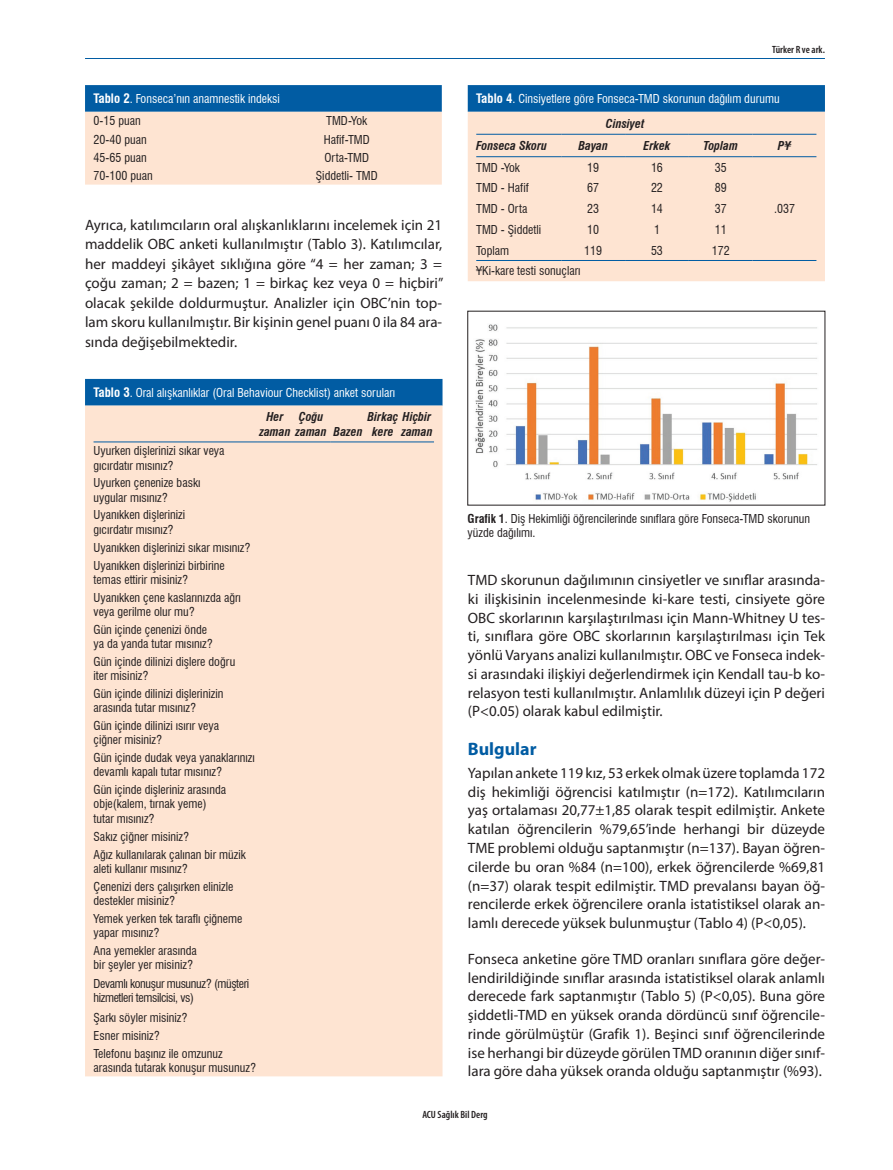
<style>
.page{position:relative;width:893px;height:1170px;background:#fff}
.page>*{position:absolute;margin:0;border:0;box-sizing:border-box;transform-origin:0 0}
.t1{font:700 18px "Myriad Pro";color:#015ca3}
.t2{font:15px/18.8px "Myriad Pro";color:#231f20;text-align:justify}
.t3{font:condensed 12px/17.5px "Swiss 721 BT";color:#231f20}
.t4{font:condensed 12px/22.2px "Swiss 721 BT";color:#fff}
.t5{font:italic 700 condensed 12px/14.4px "Swiss 721 BT";color:#231f20}
.t6{font:condensed 12px/18.9px "Swiss 721 BT";letter-spacing:-.03em;color:#231f20}
.t7{font:600 condensed 10.5px "Myriad Pro";color:#231f20}
.s1{font-weight:700;font-size:12.75px}
.s2{color:#231f20}
.s3{font-weight:700;font-style:italic;color:#231f20}
.s4{font-weight:700}
</style>
<div class="page">
<hr style="left:85px;top:58px;width:740px;height:1px;background:#015ca3">
<svg style="left:85px;top:85px;width:357px;height:99px;background:#babfc5"></svg>
<div style="left:85px;top:379px;width:357px;height:26px;background:#015ca3"></div>
<div style="left:85px;top:405px;width:357px;height:671px;background:#fee4d2"></div>
<hr style="left:94px;top:441px;width:164px;height:1px;background:#015ca3">
<hr style="left:258px;top:441px;width:34px;height:1px;background:#015ca3">
<hr style="left:292px;top:441px;width:38px;height:1px;background:#015ca3">
<hr style="left:330px;top:441px;width:36px;height:1px;background:#015ca3">
<hr style="left:366px;top:441px;width:34px;height:1px;background:#015ca3">
<hr style="left:400px;top:441px;width:34px;height:1px;background:#015ca3">
<svg style="left:468px;top:85px;width:357px;height:27px;background:#055ea4"></svg>
<div style="left:468px;top:112px;width:357px;height:169px;background:#fee4d2"></div>
<hr style="left:476px;top:134px;width:85px;height:1px;background:#015ca3">
<hr style="left:561px;top:134px;width:64px;height:1px;background:#015ca3">
<hr style="left:625px;top:134px;width:64px;height:1px;background:#015ca3">
<hr style="left:689px;top:134px;width:64px;height:1px;background:#015ca3">
<hr style="left:753px;top:134px;width:63px;height:1px;background:#015ca3">
<hr style="left:476px;top:156px;width:85px;height:1px;background:#015ca3">
<hr style="left:561px;top:156px;width:64px;height:1px;background:#015ca3">
<hr style="left:625px;top:156px;width:64px;height:1px;background:#015ca3">
<hr style="left:689px;top:156px;width:64px;height:1px;background:#015ca3">
<hr style="left:753px;top:156px;width:63px;height:1px;background:#015ca3">
<hr style="left:476px;top:260px;width:85px;height:1px;background:#015ca3">
<hr style="left:561px;top:260px;width:64px;height:1px;background:#015ca3">
<hr style="left:625px;top:260px;width:64px;height:1px;background:#015ca3">
<hr style="left:689px;top:260px;width:64px;height:1px;background:#015ca3">
<hr style="left:753px;top:260px;width:63px;height:1px;background:#015ca3">
<img style="left:475px;top:324px;width:342px;height:178px">
<p class="t4" style="left:94px;top:88px;width:188px"><span class="s1">Tablo 2</span>. Fonseca’nın anamnestik indeksi<br><span class="s2">0-15 puan</span></p>
<p class="t3" style="left:326px;top:112px;width:43px">TMD-Yok</p>
<p class="t3" style="left:94px;top:130px;width:55px">20-40 puan</p>
<p class="t3" style="left:324px;top:130px;width:48px">Hafif-TMD</p>
<p class="t3" style="left:94px;top:149px;width:55px">45-65 puan</p>
<p class="t3" style="left:324px;top:149px;width:46px">Orta-TMD</p>
<p class="t3" style="left:94px;top:167px;width:61px">70-100 puan</p>
<p class="t3" style="left:316px;top:167px;width:63px">Şiddetli- TMD</p>
<p class="t2" style="left:85px;top:215px;width:360px;line-height:19.5px">Ayrıca, katılımcıların oral alışkanlıklarını incelemek için 21 maddelik OBC anketi kullanılmıştır (Tablo 3). Katılımcılar, her maddeyi şikâyet sıklığına göre “4 = her zaman; 3 = çoğu zaman; 2 = bazen; 1 = birkaç kez veya 0 = hiçbiri” olacak şekilde doldurmuştur. Analizler için OBC’nin top&shy;lam skoru kullanılmıştır. Bir kişinin genel puanı 0 ila 84 ara&shy;sında değişebilmektedir.</p>
<p class="t4" style="left:266px;top:381px;width:130px;line-height:24px;text-indent:-173px"><span class="s1">Tablo 3</span>. Oral alışkanlıklar (Oral Behaviour Checklist) anket soruları<br><span class="s3">Her</span></p>
<p class="t5" style="left:259px;top:424px;width:105px">zaman zaman Bazen</p>
<p class="t5" style="left:299px;top:409px;width:26px">Çoğu</p>
<p class="t5" style="left:372px;top:409px;width:61px;text-indent:-5px">Birkaç Hiçbir kere</p>
<p class="t5" style="left:401px;top:424px;width:33px">zaman</p>
<p class="t3" style="left:94px;top:443px;width:133px;line-height:14.4px">Uyurken dişlerinizi sıkar veya gıcırdatır mısınız?</p>
<p class="t3" style="left:94px;top:476px;width:108px;line-height:14.4px">Uyurken çenenize baskı uygular mısınız?</p>
<p class="t3" style="left:94px;top:508px;width:93px;line-height:14.4px">Uyanıkken dişlerinizi gıcırdatır mısınız?</p>
<p class="t3" style="left:94px;top:538px;width:159px">Uyanıkken dişlerinizi sıkar mısınız?<br>Uyanıkken dişlerinizi birbirine</p>
<p class="t3" style="left:94px;top:571px;width:149px">temas ettirir misiniz?<br>Uyanıkken çene kaslarınızda ağrı</p>
<p class="t3" style="left:94px;top:603px;width:115px">veya gerilme olur mu?<br>Gün içinde çenenizi önde</p>
<p class="t3" style="left:94px;top:635px;width:143px">ya da yanda tutar mısınız?<br>Gün içinde dilinizi dişlere doğru</p>
<p class="t3" style="left:94px;top:667px;width:131px">iter misiniz?<br>Gün içinde dilinizi dişlerinizin</p>
<p class="t3" style="left:94px;top:699px;width:127px">arasında tutar mısınız?<br>Gün içinde dilinizi ısırır veya</p>
<p class="t3" style="left:94px;top:731px;width:163px">çiğner misiniz?<br>Gün içinde dudak veya yanaklarınızı</p>
<p class="t3" style="left:94px;top:763px;width:134px">devamlı kapalı tutar mısınız?<br>Gün içinde dişleriniz arasında</p>
<p class="t3" style="left:94px;top:796px;width:114px;line-height:14.4px">obje(kalem, tırnak yeme) tutar mısınız?</p>
<p class="t3" style="left:94px;top:827px;width:154px">Sakız çiğner misiniz?<br>Ağız kullanılarak çalınan bir müzik</p>
<p class="t3" style="left:94px;top:859px;width:141px">aleti kullanır mısınız?<br>Çenenizi ders çalışırken elinizle</p>
<p class="t3" style="left:94px;top:891px;width:150px">destekler misiniz?<br>Yemek yerken tek taraflı çiğneme</p>
<p class="t3" style="left:94px;top:923px;width:105px">yapar mısınız?<br>Ana yemekler arasında</p>
<p class="t6" style="left:94px;top:955px;width:157px">bir şeyler yer misiniz?<br>Devamlı konuşur musunuz? (müşteri</p>
<p class="t3" style="left:94px;top:988px;width:131px;line-height:18.5px">hizmetleri temsilcisi, vs)<br>Şarkı söyler misiniz?<br>Esner misiniz?<br>Telefonu başınız ile omzunuz</p>
<p class="t3" style="left:94px;top:1058px;width:164px">arasında tutarak konuşur musunuz?</p>
<p class="t7" style="left:772px;top:44px;width:54px">Türker R ve ark.</p>
<p class="t4" style="left:476px;top:87px;width:305px;line-height:24.3px;text-align:center"><span class="s1">Tablo 4</span>. Cinsiyetlere göre Fonseca-TMD skorunun dağılım durumu<br><span class="s3">Cinsiyet</span></p>
<p class="t5" style="left:476px;top:138px;width:72px">Fonseca Skoru</p>
<p class="t5" style="left:578px;top:138px;width:31px">Bayan</p>
<p class="t5" style="left:643px;top:138px;width:29px">Erkek</p>
<p class="t5" style="left:703px;top:138px;width:36px">Toplam</p>
<p class="t5" style="left:778px;top:138px;width:15px">P¥</p>
<p class="t3" style="left:476px;top:158px;width:45px">TMD -Yok</p>
<p class="t3" style="left:587px;top:158px;width:13px">19</p>
<p class="t3" style="left:651px;top:158px;width:13px">16</p>
<p class="t3" style="left:715px;top:158px;width:13px">35</p>
<p class="t3" style="left:774px;top:200px;width:22px">.037</p>
<p class="t3" style="left:476px;top:179px;width:54px">TMD - Hafif</p>
<p class="t3" style="left:587px;top:179px;width:13px">67</p>
<p class="t3" style="left:651px;top:179px;width:13px">22</p>
<p class="t3" style="left:715px;top:179px;width:13px">89</p>
<p class="t3" style="left:476px;top:200px;width:53px">TMD - Orta</p>
<p class="t3" style="left:587px;top:200px;width:13px">23</p>
<p class="t3" style="left:651px;top:200px;width:13px">14</p>
<p class="t3" style="left:715px;top:200px;width:13px">37</p>
<p class="t3" style="left:476px;top:221px;width:66px">TMD - Şiddetli</p>
<p class="t3" style="left:587px;top:221px;width:13px">10</p>
<p class="t3" style="left:654px;top:221px;width:7px">1</p>
<p class="t3" style="left:715px;top:221px;width:13px">11</p>
<p class="t3" style="left:476px;top:241px;width:34px">Toplam</p>
<p class="t3" style="left:584px;top:241px;width:19px">119</p>
<p class="t3" style="left:651px;top:241px;width:13px">53</p>
<p class="t3" style="left:712px;top:241px;width:19px">172</p>
<p class="t3" style="left:476px;top:262px;width:106px">¥Ki-kare testi sonuçları</p>
<p class="t3" style="left:468px;top:511px;width:344px;line-height:14.4px"><span class="s4">Grafik 1</span>. Diş Hekimliği öğrencilerinde sınıflara göre Fonseca-TMD skorunun yüzde dağılımı.</p>
<p class="t2" style="left:468px;top:570px;width:359px">TMD skorunun dağılımının cinsiyetler ve sınıflar arasında&shy;ki ilişkisinin incelenmesinde ki-kare testi, cinsiyete göre OBC skorlarının karşılaştırılması için Mann-Whitney U tes&shy;ti, sınıflara göre OBC skorlarının karşılaştırılması için Tek yönlü Varyans analizi kullanılmıştır. OBC ve Fonseca indek&shy;si arasındaki ilişkiyi değerlendirmek için Kendall tau-b ko&shy;relasyon testi kullanılmıştır. Anlamlılık düzeyi için P değeri (P&lt;0.05) olarak kabul edilmiştir.</p>
<p class="t1" style="left:468px;top:737px;width:70px">Bulgular</p>
<p class="t2" style="left:468px;top:763px;width:359px">Yapılan ankete 119 kız, 53 erkek olmak üzere toplamda 172 diş hekimliği öğrencisi katılmıştır (n=172). Katılımcıların yaş ortalaması 20,77±1,85 olarak tespit edilmiştir. Ankete katılan öğrencilerin %79,65’inde herhangi bir düzeyde TME problemi olduğu saptanmıştır (n=137). Bayan öğren&shy;cilerde bu oran %84 (n=100), erkek öğrencilerde %69,81 (n=37) olarak tespit edilmiştir. TMD prevalansı bayan öğ&shy;rencilerde erkek öğrencilere oranla istatistiksel olarak an&shy;lamlı derecede yüksek bulunmuştur (Tablo 4) (P&lt;0,05).</p>
<p class="t2" style="left:468px;top:949px;width:359px">Fonseca anketine göre TMD oranları sınıflara göre değer&shy;lendirildiğinde sınıflar arasında istatistiksel olarak anlamlı derecede fark saptanmıştır (Tablo 5) (P&lt;0,05). Buna göre şiddetli-TMD en yüksek oranda dördüncü sınıf öğrencile&shy;rinde görülmüştür (Grafik 1). Beşinci sınıf öğrencilerinde ise herhangi bir düzeyde görülen TMD oranının diğer sınıf&shy;lara göre daha yüksek oranda olduğu saptanmıştır (%93).</p>
<p class="t7" style="left:422px;top:1108px;width:67px">ACU Sağlık Bil Derg</p>
</div>
